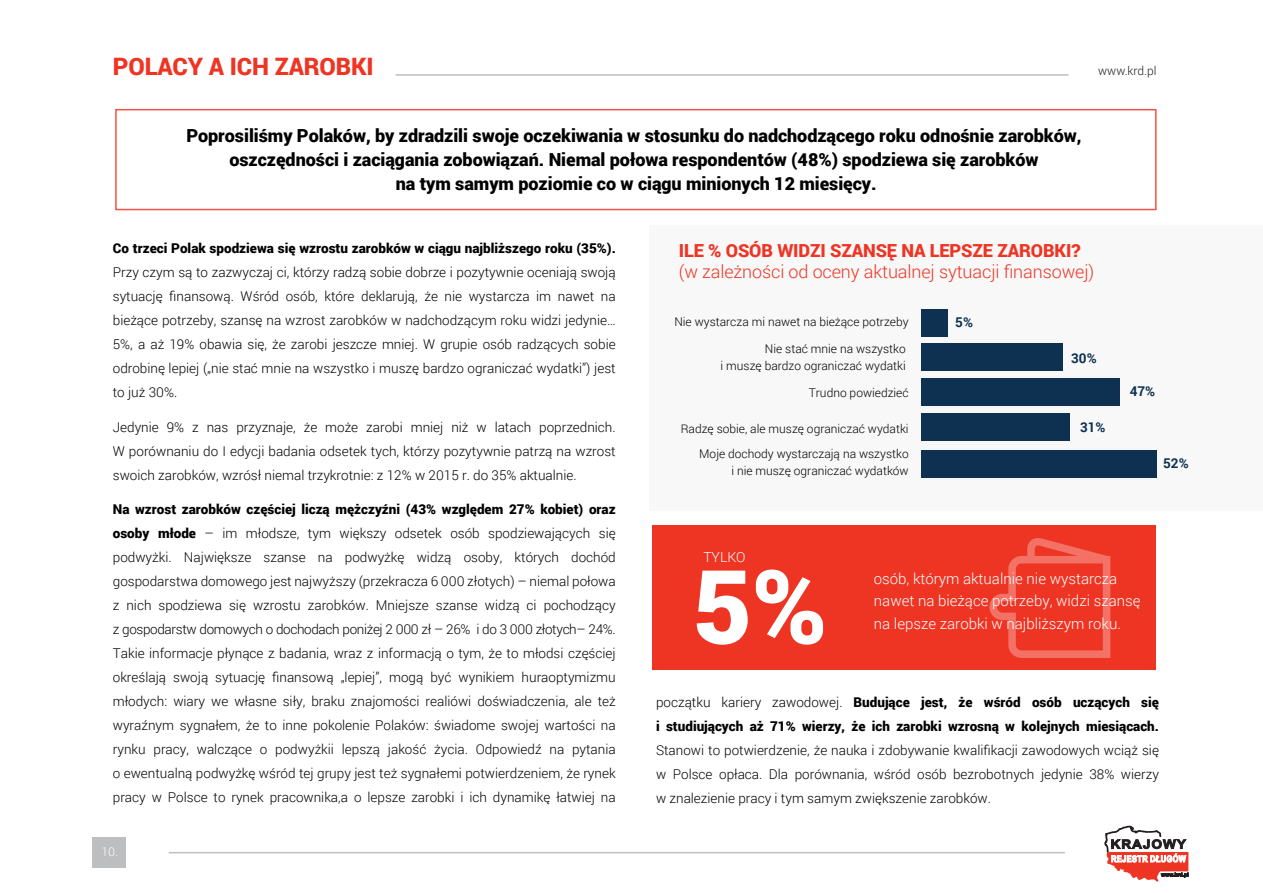
<style>
.page{position:relative;width:1263px;height:893px;background:#fff}
.page>*{position:absolute;margin:0;border:0;box-sizing:border-box;transform-origin:0 0}
.t1{font:900 102.75px "Roboto";color:#fff}
.t2{font:900 24px "Roboto";letter-spacing:-.005em;color:#ee3524}
.t3{font:900 18px/24px "Roboto";letter-spacing:-.005em;color:#020000;text-align:center}
.t4{font:300 18px "Roboto";letter-spacing:-.005em;color:#ee3524}
.t5{font:900 18px "Roboto";letter-spacing:-.005em;color:#ee3524}
.t6{font:300 15px/22.5px "Roboto";color:#fff}
.t7{font:300 13.95px "Roboto";color:#fff}
.t8{font:300 13.5px/24px "Roboto";color:#020000;text-align:justify}
.t9{font:900 13.5px/24px "Roboto";color:#020000}
.t10{font:700 13.5px "Roboto";color:#0e3152}
.t11{font:300 12px/16.5px "Roboto";color:#020000;text-align:right}
.t12{font:300 12px "Roboto";color:#231f20}
.t13{font:300 12px "Roboto";color:#fff}
.s1{font-weight:900}
.s2{font-weight:300}
</style>
<div class="page">
<div style="left:652px;top:526px;width:504px;height:144px;background:#ee3524"></div>
<svg style="left:989px;top:538px;width:121px;height:120px"></svg>
<div style="left:650px;top:225px;width:613px;height:286px;background:#f8f8f8"></div>
<hr style="left:396px;top:74px;width:672px;height:2px;background:#bcbec0">
<div style="left:115px;top:109px;width:1041px;height:101px;border:2px solid #ee3524"></div>
<div style="left:921px;top:309px;width:26px;height:28px;background:#0e3152"></div>
<div style="left:921px;top:343px;width:142px;height:28px;background:#0e3152"></div>
<div style="left:921px;top:413px;width:148px;height:28px;background:#0e3152"></div>
<div style="left:921px;top:378px;width:198px;height:27px;background:#0e3152"></div>
<div style="left:921px;top:450px;width:236px;height:27px;background:#0e3152"></div>
<div style="left:93px;top:837px;width:33px;height:31px;background:#bcbec0"></div>
<svg style="left:1104px;top:825px;width:84px;height:57px"></svg>
<hr style="left:169px;top:852px;width:896px;height:1px;background:#bcbec0">
<h2 class="t2" style="left:113px;top:49px;width:262px">POLACY A ICH ZAROBKI</h2>
<p class="t12" style="left:1098px;top:62px;width:60px">www.krd.pl</p>
<p class="t3" style="left:186px;top:123px;width:896px">Poprosiliśmy Polaków, by zdradzili swoje oczekiwania w stosunku do nadchodzącego roku odnośnie zarobków, oszczędności i zaciągania zobowiązań. Niemal połowa respondentów (48%) spodziewa się zarobków<br>na tym samym poziomie co w ciągu minionych 12 miesięcy.</p>
<p class="t9" style="left:113px;top:236px;width:504px">Co trzeci Polak spodziewa się wzrostu zarobków w ciągu najbliższego roku (35%).</p>
<p class="t8" style="left:113px;top:260px;width:504px">Przy czym są to zazwyczaj ci, którzy radzą sobie dobrze i pozytywnie oceniają swoją sytuację finansową. Wśród osób, które deklarują, że nie wystarcza im nawet na bieżące potrzeby, szansę na wzrost zarobków w nadchodzącym roku widzi jedynie… 5%, a aż 19% obawia się, że zarobi jeszcze mniej. W grupie osób radzących sobie odrobinę lepiej („nie stać mnie na wszystko i muszę bardzo ograniczać wydatki”) jest to już 30%.</p>
<p class="t8" style="left:113px;top:414px;width:504px">Jedynie 9% z nas przyznaje, że może zarobi mniej niż w latach poprzednich.<br>W porównaniu do I edycji badania odsetek tych, którzy pozytywnie patrzą na wzrost swoich zarobków, wzrósł niemal trzykrotnie: z 12% w 2015 r. do 35% aktualnie.</p>
<p class="t8" style="left:113px;top:497px;width:504px"><span class="s1">Na wzrost zarobków częściej liczą mężczyźni (43% względem 27% kobiet) oraz osoby młode</span> – im młodsze, tym większy odsetek osób spodziewających się podwyżki. Największe szanse na podwyżkę widzą osoby, których dochód gospodarstwa domowego jest najwyższy (przekracza 6 000 złotych) – niemal połowa z nich spodziewa się wzrostu zarobków. Mniejsze szanse widzą ci pochodzący z gospodarstw domowych o dochodach poniżej 2 000 zł – 26% i do 3 000 złotych– 24%.<br>Takie informacje płynące z badania, wraz z informacją o tym, że to młodsi częściej określają swoją sytuację finansową „lepiej”, mogą być wynikiem huraoptymizmu młodych: wiary we własne siły, braku znajomości realiówi doświadczenia, ale też wyraźnym sygnałem, że to inne pokolenie Polaków: świadome swojej wartości na rynku pracy, walczące o podwyżkii lepszą jakość życia. Odpowiedź na pytania o ewentualną podwyżkę wśród tej grupy jest też sygnałemi potwierdzeniem, że rynek pracy w Polsce to rynek pracownika,a o lepsze zarobki i ich dynamikę łatwiej na</p>
<p class="t13" style="left:102px;top:844px;width:18px">10.</p>
<h3 class="t5" style="left:679px;top:238px;width:403px">ILE % OSÓB WIDZI SZANSĘ NA LEPSZE ZAROBKI?</h3>
<h3 class="t4" style="left:679px;top:259px;width:417px">(w zależności od oceny aktualnej sytuacji finansowej)</h3>
<p class="t11" style="left:674px;top:313px;width:236px">Nie wystarcza mi nawet na bieżące potrzeby</p>
<p class="t11" style="left:721px;top:340px;width:187px">Nie stać mnie na wszystko<br>i muszę bardzo ograniczać wydatki</p>
<p class="t11" style="left:809px;top:384px;width:101px">Trudno powiedzieć</p>
<p class="t11" style="left:681px;top:415px;width:229px;line-height:25.5px">Radzę sobie, ale muszę ograniczać wydatki<br>Moje dochody wystarczają na wszystko</p>
<p class="t11" style="left:731px;top:462px;width:179px">i nie muszę ograniczać wydatków</p>
<p class="t10" style="left:955px;top:312px;width:19px">5%</p>
<p class="t10" style="left:1071px;top:349px;width:27px">30%</p>
<p class="t10" style="left:1080px;top:418px;width:27px">31%</p>
<p class="t10" style="left:1130px;top:381px;width:27px">47%</p>
<p class="t10" style="left:1163px;top:453px;width:27px">52%</p>
<p class="t7" style="left:703px;top:547px;width:44px">TYLKO</p>
<h1 class="t1" style="left:692px;top:534px;width:137px">5%</h1>
<p class="t6" style="left:874px;top:567px;width:268px">osób, którym aktualnie nie wystarcza nawet na bieżące potrzeby, widzi szansę na lepsze zarobki w najbliższym roku.</p>
<p class="t9" style="left:656px;top:690px;width:504px"><span class="s2">początku kariery zawodowej.</span> Budujące jest, że wśród osób uczących się i studiujących aż 71% wierzy, że ich zarobki wzrosną w kolejnych miesiącach.</p>
<p class="t8" style="left:656px;top:738px;width:504px">Stanowi to potwierdzenie, że nauka i zdobywanie kwalifikacji zawodowych wciąż się w Polsce opłaca. Dla porównania, wśród osób bezrobotnych jedynie 38% wierzy w znalezienie pracy i tym samym zwiększenie zarobków.</p>
</div>
